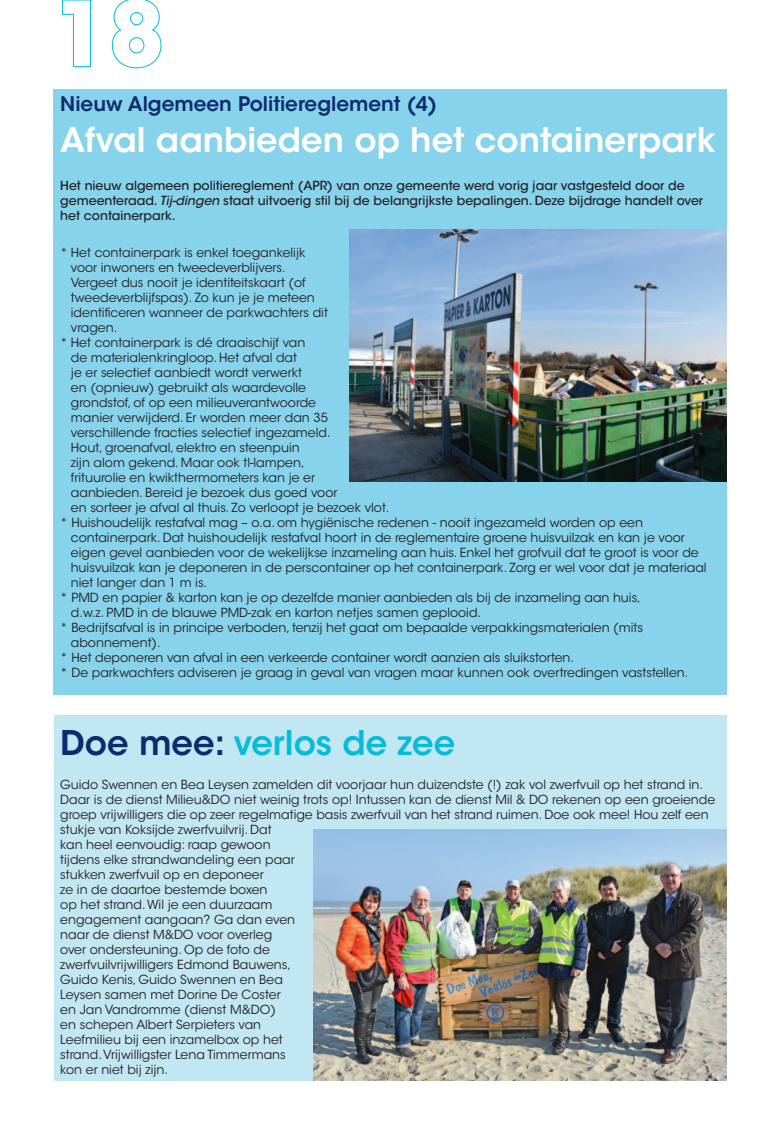
<style>
.page{position:relative;width:780px;height:1134px;background:#fff}
.page>*{position:absolute;margin:0;border:0;box-sizing:border-box;transform-origin:0 0}
.Titels_licht_blauw_i{font:600 33.75px "ITC Avant Garde Std";color:#fff}
.Titels_licht_blauw_i-2{font:600 33.75px "ITC Avant Garde Std";color:#07bbda}
.Voortitel{font:600 20px "ITC Avant Garde Std";color:#0d2c6e}
.Body_insprong_2_mm{font:12.5px/15px "ITC Avant Garde Std";color:#231f20}
.Body{font:12.5px/15px "ITC Avant Garde Std";color:#231f20}
.Inleiding_insprong_2{font:500 12.5px/15px "ITC Avant Garde Std";color:#231f20}
.s1{font-style:italic}
.s2{color:#0d2c6e}
</style>
<div class="page">
<div style="left:54px;top:716px;width:672px;height:365px;background:#c1e7f2"></div>
<img style="left:314px;top:829px;width:412px;height:252px">
<div style="left:53px;top:89px;width:673px;height:605px;background:#87d3ec"></div>
<img style="left:349px;top:230px;width:377px;height:251px">
<svg style="left:62px;top:0;width:29px;height:67px"></svg>
<svg style="left:112px;top:0;width:50px;height:68px"></svg>
<p class="Voortitel" style="left:60px;top:91px;width:378px">Nieuw Algemeen Politiereglement (4)</p>
<p class="Titels_licht_blauw_i" style="left:60px;top:118px;width:657px">Afval aanbieden op het containerpark</p>
<p class="Inleiding_insprong_2" style="left:60px;top:178px;width:644px">Het nieuw algemeen politiereglement (APR) van onze gemeente werd vorig jaar vastgesteld door de gemeenteraad. <span class="s1">Tij-dingen</span> staat uitvoerig stil bij de belangrijkste bepalingen. Deze bijdrage handelt over het containerpark.</p>
<p class="Body_insprong_2_mm" style="left:71px;top:245px;width:258px;text-indent:-11px">* Het containerpark is enkel toegankelijk voor inwoners en tweedeverblijvers.<br>Vergeet dus nooit je identiteitskaart (of tweedeverblijfspas). Zo kun je je meteen identificeren wanneer de parkwachters dit vragen.</p>
<p class="Body_insprong_2_mm" style="left:71px;top:335px;width:320px;text-indent:-11px">* Het containerpark is dé draaischijf van<br>de materialenkringloop. Het afval dat<br>je er selectief aanbiedt wordt verwerkt<br>en (opnieuw) gebruikt als waardevolle<br>grondstof, of op een milieuverantwoorde<br>manier verwijderd. Er worden meer dan 35 verschillende fracties selectief ingezameld.<br>Hout, groenafval, elektro en steenpuin<br>zijn alom gekend. Maar ook tl-lampen,<br>frituurolie en kwikthermometers kan je er aanbieden. Bereid je bezoek dus goed voor<br>en sorteer je afval al thuis. Zo verloopt je bezoek vlot.</p>
<p class="Body_insprong_2_mm" style="left:71px;top:515px;width:637px;text-indent:-11px">* Huishoudelijk restafval mag – o.a. om hygiënische redenen - nooit ingezameld worden op een containerpark. Dat huishoudelijk restafval hoort in de reglementaire groene huisvuilzak en kan je voor eigen gevel aanbieden voor de wekelijkse inzameling aan huis. Enkel het grofvuil dat te groot is voor de huisvuilzak kan je deponeren in de perscontainer op het containerpark. Zorg er wel voor dat je materiaal niet langer dan 1 m is.</p>
<p class="Body_insprong_2_mm" style="left:71px;top:590px;width:571px;text-indent:-11px">* PMD en papier &amp; karton kan je op dezelfde manier aanbieden als bij de inzameling aan huis, d.w.z. PMD in de blauwe PMD-zak en karton netjes samen geplooid.</p>
<p class="Body_insprong_2_mm" style="left:71px;top:620px;width:573px;text-indent:-11px">* Bedrijfsafval is in principe verboden, tenzij het gaat om bepaalde verpakkingsmaterialen (mits abonnement).</p>
<p class="Body_insprong_2_mm" style="left:60px;top:650px;width:515px">* Het deponeren van afval in een verkeerde container wordt aanzien als sluikstorten.</p>
<p class="Body_insprong_2_mm" style="left:60px;top:665px;width:629px">* De parkwachters adviseren je graag in geval van vragen maar kunnen ook overtredingen vaststellen.</p>
<p class="Titels_licht_blauw_i-2" style="left:60px;top:722px;width:396px"><span class="s2">Doe mee:</span> verlos de zee</p>
<p class="Body" style="left:60px;top:777px;width:656px">Guido Swennen en Bea Leysen zamelden dit voorjaar hun duizendste (!) zak vol zwerfvuil op het strand in.<br>Daar is de dienst Milieu&amp;DO niet weinig trots op! Intussen kan de dienst Mil &amp; DO rekenen op een groeiende groep vrijwilligers die op zeer regelmatige basis zwerfvuil van het strand ruimen. Doe ook mee! Hou zelf een stukje van Koksijde zwerfvuilvrij. Dat<br>kan heel eenvoudig: raap gewoon<br>tijdens elke strandwandeling een paar<br>stukken zwerfvuil op en deponeer<br>ze in de daartoe bestemde boxen<br>op het strand. Wil je een duurzaam<br>engagement aangaan? Ga dan even<br>naar de dienst M&amp;DO voor overleg<br>over ondersteuning. Op de foto de<br>zwerfvuilvrijwilligers Edmond Bauwens,<br>Guido Kenis, Guido Swennen en Bea<br>Leysen samen met Dorine De Coster<br>en Jan Vandromme (dienst M&amp;DO)<br>en schepen Albert Serpieters van<br>Leefmilieu bij een inzamelbox op het<br>strand. Vrijwilligster Lena Timmermans<br>kon er niet bij zijn.</p>
</div>
